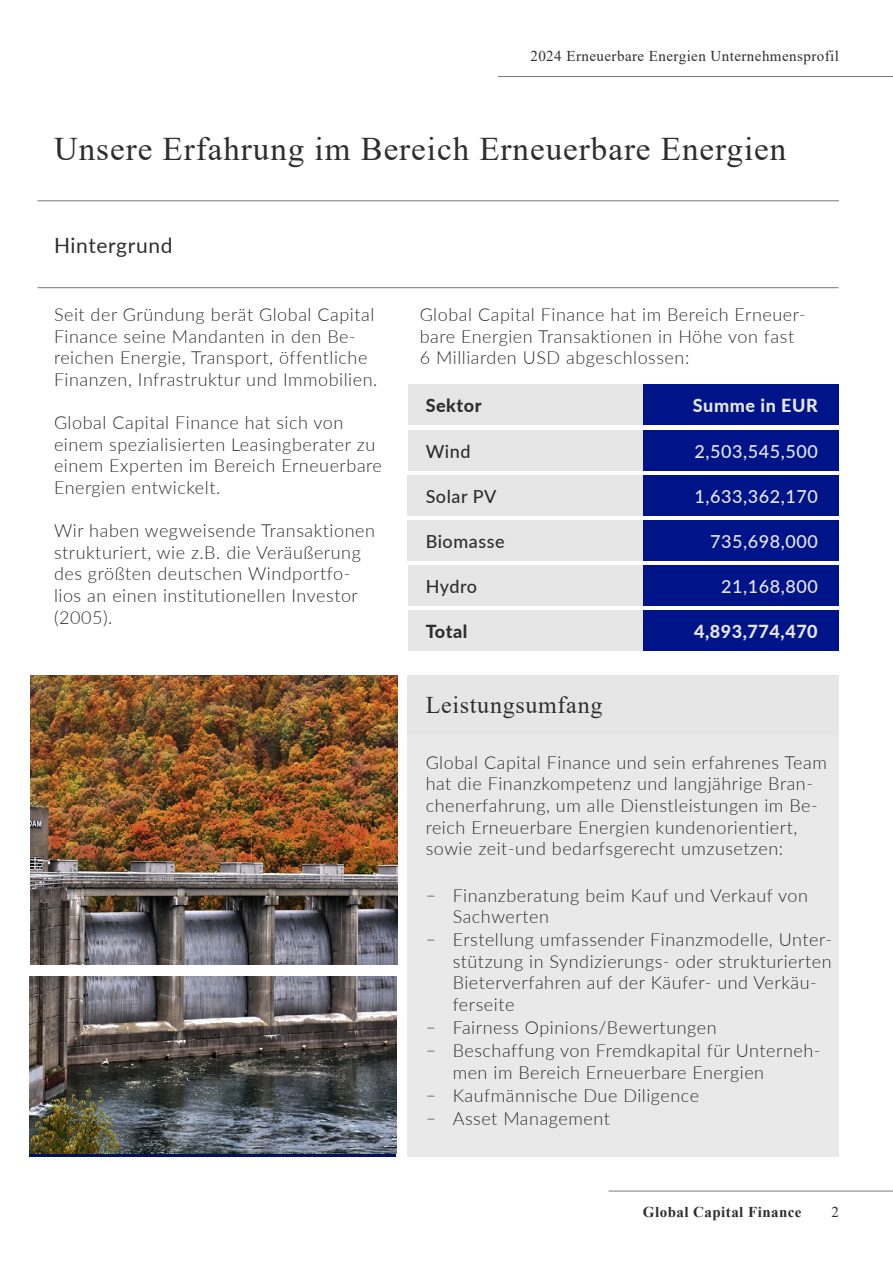
<style>
.page{position:relative;width:893px;height:1263px;background:#fff}
.page>*{position:absolute;margin:0;border:0;box-sizing:border-box;transform-origin:0 0}
.t1{font:33px "Times New Roman";letter-spacing:.03em;color:#2e2e2e}
.t2{font:24px "Times New Roman";letter-spacing:.03em;color:#2e2e2e}
.t3{font:21px "Lato";letter-spacing:.03em;color:#2e2e2e}
.t4{font:300 18px/21.6px "Lato";letter-spacing:.03em;color:#2e2e2e}
.t5{font:500 18px "Lato";letter-spacing:.03em;color:#e6e6e6}
.t6{font:500 18px "Lato";letter-spacing:.03em;color:#2e2e2e}
.t7{font:800 18px "Lato";letter-spacing:.03em;color:#e6e6e6}
.t8{font:800 18px "Lato";letter-spacing:.03em;color:#2e2e2e}
.t9{font:15px "Times New Roman";letter-spacing:.03em;color:#2e2e2e}
.t10{font:700 15px "Times New Roman";letter-spacing:.03em;color:#2e2e2e}
</style>
<div class="page">
<hr style="left:38px;top:287px;width:801px;height:1px;background:#797979">
<hr style="left:37px;top:200px;width:802px;height:1px;background:#797979">
<div style="left:407px;top:675px;width:432px;height:59px;background:#e6e6e6"></div>
<div style="left:407px;top:734px;width:432px;height:422px;background:#e6e6e6"></div>
<div style="left:408px;top:476px;width:266px;height:40px;background:#e6e6e6"></div>
<div style="left:408px;top:521px;width:266px;height:40px;background:#e6e6e6"></div>
<div style="left:408px;top:566px;width:282px;height:40px;background:#e6e6e6"></div>
<div style="left:408px;top:611px;width:392px;height:40px;background:#e6e6e6"></div>
<div style="left:408px;top:431px;width:258px;height:40px;background:#e6e6e6"></div>
<div style="left:408px;top:384px;width:392px;height:40px;background:#e6e6e6"></div>
<div style="left:644px;top:431px;width:195px;height:40px;background:#001489"></div>
<div style="left:644px;top:476px;width:195px;height:40px;background:#001489"></div>
<div style="left:644px;top:521px;width:195px;height:40px;background:#001489"></div>
<div style="left:644px;top:566px;width:195px;height:40px;background:#001489"></div>
<div style="left:644px;top:611px;width:195px;height:40px;background:#001489"></div>
<div style="left:644px;top:384px;width:195px;height:40px;background:#001489"></div>
<img style="left:29px;top:976px;width:367px;height:178px">
<img style="left:31px;top:675px;width:367px;height:289px">
<hr style="left:608px;top:1191px;width:285px;height:1px;background:#797979">
<hr style="left:498px;top:76px;width:395px;height:1px;background:#797979">
<p class="t9" style="left:530px;top:45px;width:310px">2024 Erneuerbare Energien Unternehmensprofil</p>
<h1 class="t1" style="left:54px;top:126px;width:734px">Unsere Erfahrung im Bereich Erneuerbare Energien</h1>
<p class="t3" style="left:54px;top:230px;width:120px">Hintergrund</p>
<p class="t4" style="left:54px;top:303px;width:325px">Seit der Gründung berät Global Capital Finance seine Mandanten in den Be&shy;reichen Energie, Transport, öffentliche Finanzen, Infrastruktur und Immobilien.</p>
<p class="t4" style="left:54px;top:411px;width:329px">Global Capital Finance hat sich von einem spezialisierten Leasingberater zu einem Experten im Bereich Erneuerbare Energien entwickelt.</p>
<p class="t4" style="left:54px;top:519px;width:322px">Wir haben wegweisende Transaktionen strukturiert, wie z.B. die Veräußerung des größten deutschen Windportfo&shy;lios an einen institutionellen Investor (2005).</p>
<p class="t4" style="left:420px;top:303px;width:388px">Global Capital Finance hat im Bereich Erneuer&shy;bare Energien Transaktionen in Höhe von fast<br>6 Milliarden USD abgeschlossen:</p>
<p class="t8" style="left:426px;top:392px;width:57px">Sektor</p>
<p class="t6" style="left:426px;top:439px;width:46px">Wind</p>
<p class="t7" style="left:693px;top:392px;width:126px">Summe in EUR</p>
<p class="t5" style="left:694px;top:439px;width:125px">2,503,545,500</p>
<p class="t6" style="left:426px;top:484px;width:72px">Solar PV</p>
<p class="t5" style="left:694px;top:484px;width:125px">1,633,362,170</p>
<p class="t6" style="left:426px;top:528px;width:80px">Biomasse</p>
<p class="t5" style="left:710px;top:528px;width:109px">735,698,000</p>
<p class="t6" style="left:426px;top:573px;width:53px">Hydro</p>
<p class="t8" style="left:426px;top:618px;width:43px">Total</p>
<p class="t5" style="left:721px;top:573px;width:98px">21,168,800</p>
<p class="t7" style="left:694px;top:618px;width:125px">4,893,774,470</p>
<h2 class="t2" style="left:426px;top:688px;width:178px">Leistungsumfang</h2>
<p class="t4" style="left:426px;top:751px;width:403px">Global Capital Finance und sein erfahrenes Team hat die Finanzkompetenz und langjährige Bran&shy;chenerfahrung, um alle Dienstleistungen im Be&shy;reich Erneuerbare Energien kundenorientiert, sowie zeit-und bedarfsgerecht umzusetzen:</p>
<p class="t4" style="left:426px;top:883px;width:384px">҄ Finanzberatung beim Kauf und Verkauf von</p>
<p class="t4" style="left:453px;top:905px;width:98px">Sachwerten</p>
<p class="t4" style="left:426px;top:928px;width:408px">҄ Erstellung umfassender Finanzmodelle, Unter-</p>
<p class="t4" style="left:453px;top:950px;width:380px">stützung in Syndizierungs- oder strukturierten</p>
<p class="t4" style="left:453px;top:971px;width:366px">Bieterverfahren auf der Käufer- und Verkäu-</p>
<p class="t4" style="left:453px;top:993px;width:63px">ferseite</p>
<p class="t4" style="left:426px;top:1016px;width:292px">҄ Fairness Opinions/Bewertungen</p>
<p class="t4" style="left:426px;top:1039px;width:396px">҄ Beschaffung von Fremdkapital für Unterneh-</p>
<p class="t4" style="left:453px;top:1061px;width:313px">men im Bereich Erneuerbare Energien</p>
<p class="t4" style="left:426px;top:1084px;width:275px">҄ Kaufmännische Due Diligence</p>
<p class="t4" style="left:426px;top:1107px;width:186px">҄ Asset Management</p>
<p class="t10" style="left:643px;top:1201px;width:160px">Global Capital Finance</p>
<p class="t9" style="left:831px;top:1201px;width:9px">2</p>
</div>
